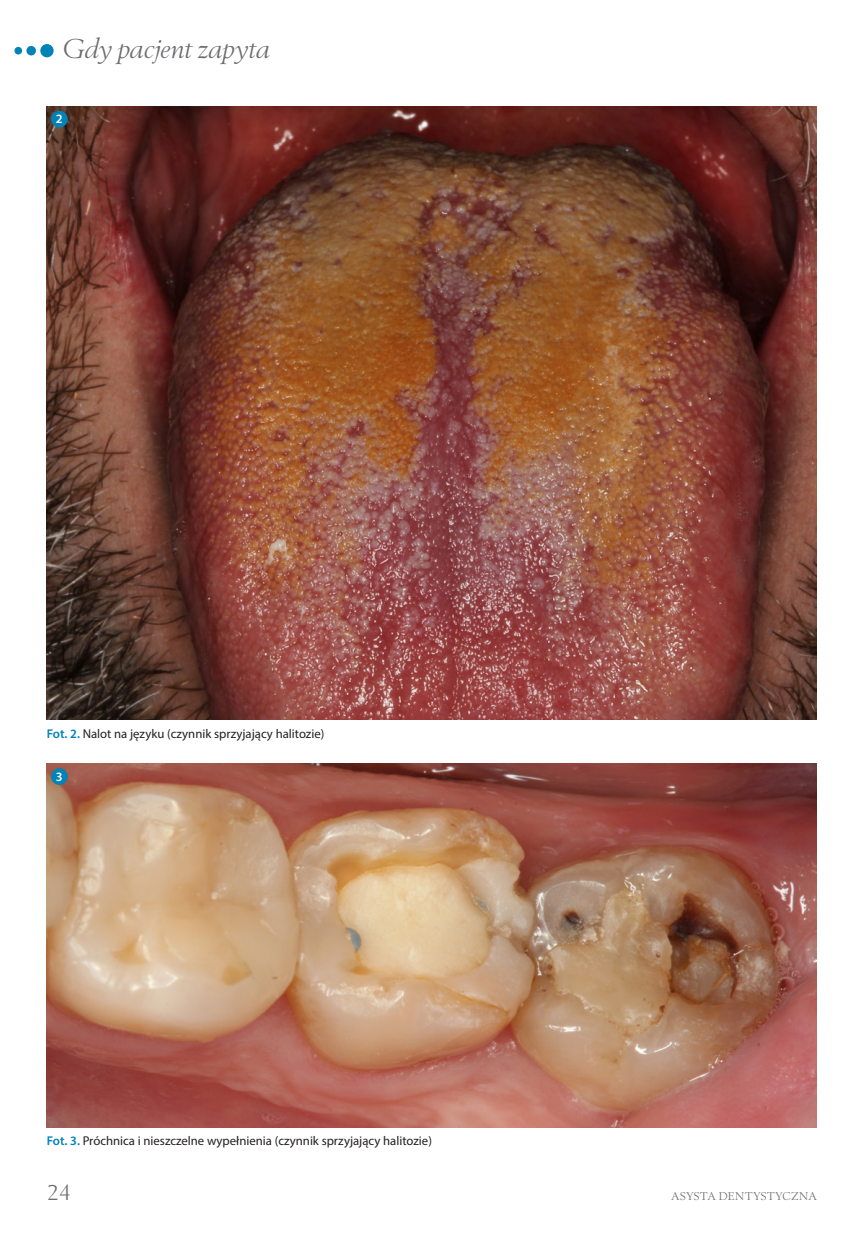
<style>
.page{position:relative;width:868px;height:1234px;background:#fff}
.page>*{position:absolute;margin:0;border:0;box-sizing:border-box;transform-origin:0 0}
.t1{font:italic 28.5px "Berling TCE";color:#6c6d70}
.t2{font:22.5px "Berling TCE";color:#6c6d70}
.podpis{font:12.75px "Myriad Pro";color:#231f20}
.podpis-2{font:600 12.75px "Myriad Pro";color:#fff}
.t3{font:11.7px "Berling TCE";letter-spacing:.035em;color:#6c6d70}
.s1{font-weight:600;color:#0083b6}
</style>
<div class="page">
<div style="left:26px;top:46px;width:10px;height:9px;background:#0083b6;border-radius:50%"></div>
<div style="left:15px;top:47px;width:7px;height:7px;background:#0083b6;border-radius:50%"></div>
<div style="left:40px;top:44px;width:14px;height:13px;background:#0083b6;border-radius:50%"></div>
<img style="left:47px;top:106px;width:769px;height:613px">
<img style="left:47px;top:763px;width:769px;height:364px">
<div style="left:51px;top:111px;width:17px;height:16px;background:#0083b6;border-radius:50%"></div>
<div style="left:51px;top:768px;width:17px;height:16px;background:#0083b6;border-radius:50%"></div>
<h1 class="t1" style="left:63px;top:34px;width:209px">Gdy pacjent zapyta</h1>
<p class="podpis-2" style="left:56px;top:111px;width:8px">2</p>
<p class="podpis" style="left:47px;top:726px;width:279px"><span class="s1">Fot. 2.</span> Nalot na języku (czynnik sprzyjający halitozie)</p>
<p class="podpis-2" style="left:56px;top:768px;width:8px">3</p>
<p class="podpis" style="left:47px;top:1132px;width:386px"><span class="s1">Fot. 3.</span> Próchnica i nieszczelne wypełnienia (czynnik sprzyjający halitozie)</p>
<h2 class="t2" style="left:47px;top:1180px;width:26px">24</h2>
<p class="t3" style="left:671px;top:1189px;width:147px">ASYSTA DENTYSTYCZNA</p>
</div>
